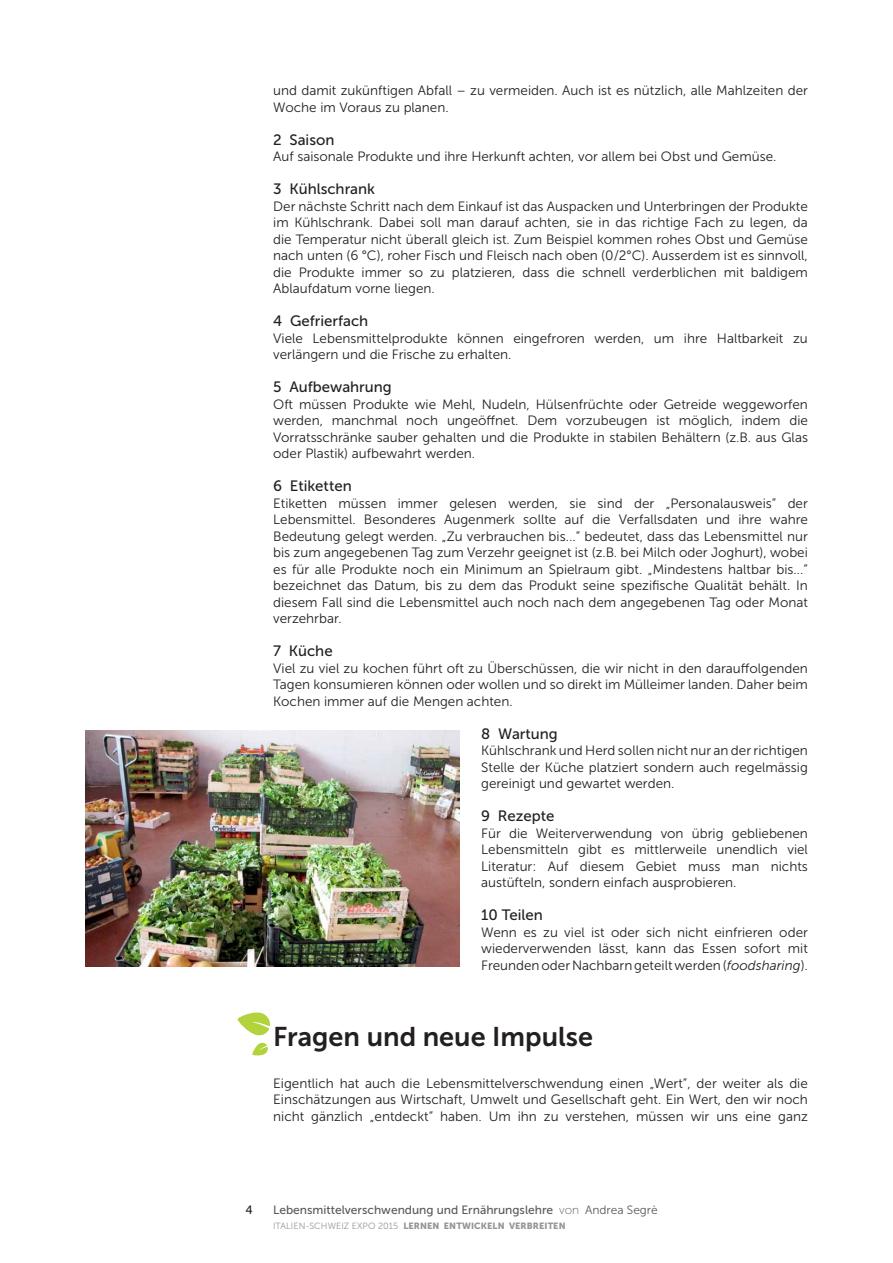
<style>
.page{position:relative;width:893px;height:1263px;background:#fff}
.page>*{position:absolute;margin:0;border:0;box-sizing:border-box;transform-origin:0 0}
.t1{font:27px "Museo Sans 700";color:#231f20}
.t2{font:15px "Museo Sans 500";color:#231f20}
.t3{font:13.5px/16.5px "Museo Sans 300";color:#231f20;text-align:justify}
.t4{font:12px "Museo Sans 500";color:#58595b}
.t5{font:12px "Museo Sans 500";color:#231f20}
.t6{font:9px "Museo Sans 900";letter-spacing:.01em;color:#939598}
.s1{font-style:italic}
.s2{font-family:"Museo Sans 100"}
.s3{font-family:"Museo Sans 300"}
</style>
<div class="page">
<img style="left:85px;top:730px;width:375px;height:237px">
<svg style="left:237px;top:1012px;width:33px;height:24px"></svg>
<svg style="left:252px;top:1042px;width:16px;height:14px"></svg>
<p class="t3" style="left:273px;top:82px;width:536px">und damit zukünftigen Abfall – zu vermeiden. Auch ist es nützlich, alle Mahlzeiten der<br>Woche im Voraus zu planen.</p>
<p class="t2" style="left:273px;top:131px;width:63px">2 Saison</p>
<p class="t3" style="left:273px;top:148px;width:505px">Auf saisonale Produkte und ihre Herkunft achten, vor allem bei Obst und Gemüse.</p>
<p class="t2" style="left:273px;top:181px;width:103px">3 Kühlschrank</p>
<p class="t3" style="left:273px;top:198px;width:536px">Der nächste Schritt nach dem Einkauf ist das Auspacken und Unterbringen der Produkte im Kühlschrank. Dabei soll man darauf achten, sie in das richtige Fach zu legen, da die Temperatur nicht überall gleich ist. Zum Beispiel kommen rohes Obst und Gemüse nach unten (6 °C), roher Fisch und Fleisch nach oben (0/2°C). Ausserdem ist es sinnvoll, die Produkte immer so zu platzieren, dass die schnell verderblichen mit baldigem Ablaufdatum vorne liegen.</p>
<p class="t2" style="left:273px;top:313px;width:97px">4 Gefrierfach</p>
<p class="t3" style="left:273px;top:330px;width:536px">Viele Lebensmittelprodukte können eingefroren werden, um ihre Haltbarkeit zu verlängern und die Frische zu erhalten.</p>
<p class="t2" style="left:273px;top:379px;width:120px">5 Aufbewahrung</p>
<p class="t3" style="left:273px;top:396px;width:536px">Oft müssen Produkte wie Mehl, Nudeln, Hülsenfrüchte oder Getreide weggeworfen werden, manchmal noch ungeöffnet. Dem vorzubeugen ist möglich, indem die Vorratsschränke sauber gehalten und die Produkte in stabilen Behältern (z.B. aus Glas oder Plastik) aufbewahrt werden.</p>
<p class="t2" style="left:273px;top:478px;width:80px">6 Etiketten</p>
<p class="t3" style="left:273px;top:495px;width:536px">Etiketten müssen immer gelesen werden, sie sind der „Personalausweis” der Lebensmittel. Besonderes Augenmerk sollte auf die Verfallsdaten und ihre wahre Bedeutung gelegt werden. „Zu verbrauchen bis...” bedeutet, dass das Lebensmittel nur bis zum angegebenen Tag zum Verzehr geeignet ist (z.B. bei Milch oder Joghurt), wobei es für alle Produkte noch ein Minimum an Spielraum gibt. „Mindestens haltbar bis...” bezeichnet das Datum, bis zu dem das Produkt seine spezifische Qualität behält. In diesem Fall sind die Lebensmittel auch noch nach dem angegebenen Tag oder Monat verzehrbar.</p>
<p class="t2" style="left:273px;top:643px;width:61px">7 Küche</p>
<p class="t3" style="left:273px;top:660px;width:536px">Viel zu viel zu kochen führt oft zu Überschüssen, die wir nicht in den darauffolgenden Tagen konsumieren können oder wollen und so direkt im Mülleimer landen. Daher beim Kochen immer auf die Mengen achten.</p>
<p class="t2" style="left:481px;top:725px;width:78px">8 Wartung</p>
<p class="t3" style="left:481px;top:742px;width:328px">Kühlschrank und Herd sollen nicht nur an der richtigen Stelle der Küche platziert sondern auch regelmässig gereinigt und gewartet werden.</p>
<p class="t2" style="left:481px;top:808px;width:75px">9 Rezepte</p>
<p class="t3" style="left:481px;top:825px;width:328px">Für die Weiterverwendung von übrig gebliebenen Lebensmitteln gibt es mittlerweile unendlich viel Literatur: Auf diesem Gebiet muss man nichts austüfteln, sondern einfach ausprobieren.</p>
<p class="t2" style="left:481px;top:907px;width:63px">10 Teilen</p>
<p class="t3" style="left:481px;top:924px;width:328px">Wenn es zu viel ist oder sich nicht einfrieren oder wiederverwenden lässt, kann das Essen sofort mit Freunden oder Nachbarn geteilt werden (<span class="s1">foodsharing</span>).</p>
<h1 class="t1" style="left:273px;top:1022px;width:321px">Fragen und neue Impulse</h1>
<p class="t3" style="left:273px;top:1075px;width:536px">Eigentlich hat auch die Lebensmittelverschwendung einen „Wert”, der weiter als die Einschätzungen aus Wirtschaft, Umwelt und Gesellschaft geht. Ein Wert, den wir noch nicht gänzlich „entdeckt” haben. Um ihn zu verstehen, müssen wir uns eine ganz</p>
<p class="t5" style="left:245px;top:1203px;width:9px">4</p>
<p class="t4" style="left:273px;top:1203px;width:386px">Lebensmittelverschwendung und Ernährungslehre <span class="s2">von</span> <span class="s3">Andrea Segrè</span></p>
<p class="t6" style="left:273px;top:1221px;width:294px"><span class="s3">ITALIEN-SCHWEIZ EXPO 2015</span> LERNEN ENTWICKELN VERBREITEN</p>
</div>
